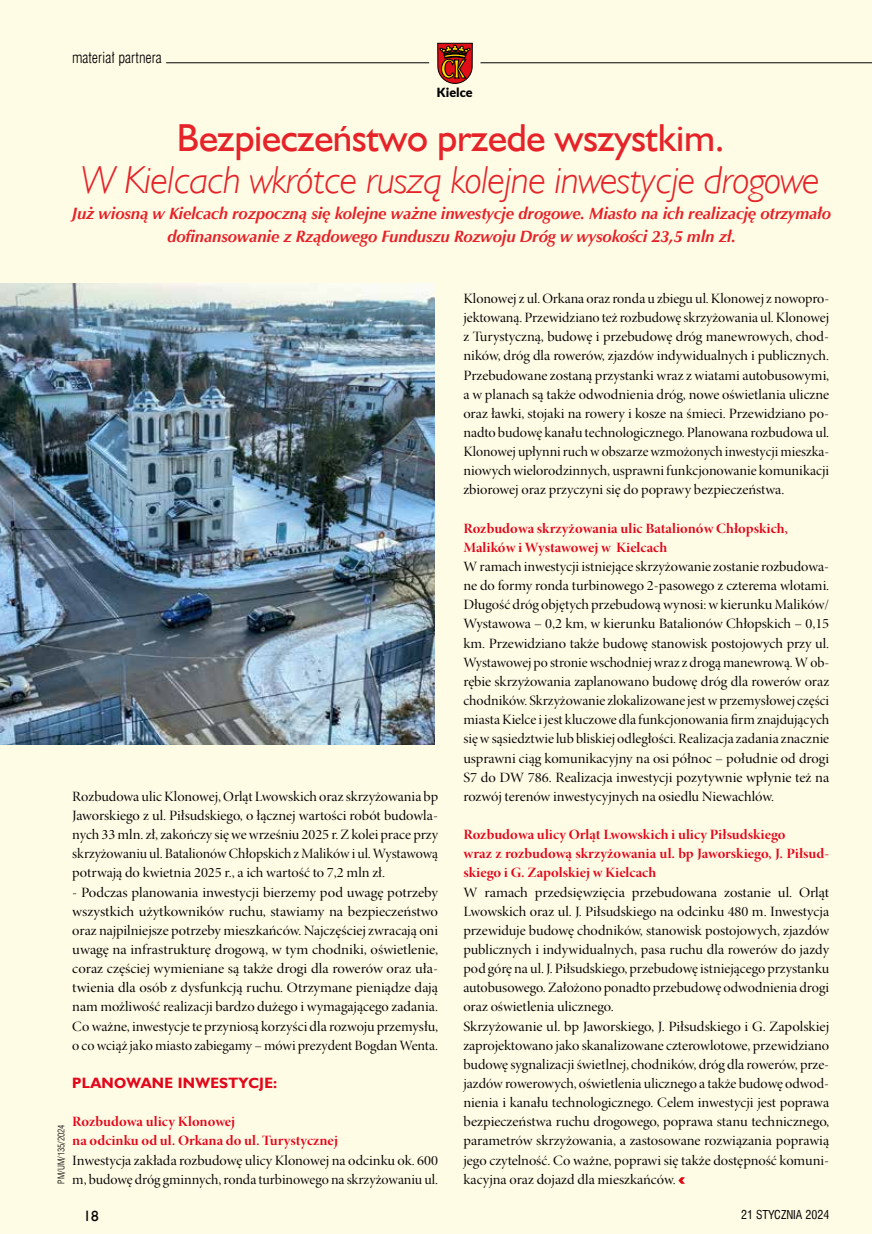
<style>
.page{position:relative;width:872px;height:1234px;background:#fff}
.page>*{position:absolute;margin:0;border:0;box-sizing:border-box;transform-origin:0 0}
.t1{font:italic 39px "Humanst 521 Lt EUX";letter-spacing:-.01em;color:#e52329}
.t2{font:39px "Humanst 521 EUX";letter-spacing:-.01em;color:#e52329}
.t3{font:italic 700 16.5px/22.5px "Zapf Humnst EUX";letter-spacing:-.01em;color:#e52329;text-align:center}
.t4{font:700 15px "Humanst 521 EUX";letter-spacing:.02em;color:#e2071b}
.t5{font:15px "Swis 721 Lt Cn EUX";color:#000}
.t6{font:15px "Humanst 521 EUX";color:#000}
.t7{font:14.25px/19.2px "Minion Pro Disp";letter-spacing:-.005em;color:#000;scale:1.09 1}
.t8{font:14.25px/19.2px "Minion Pro Disp";letter-spacing:-.005em;color:#000;text-align:justify;scale:1.06 1}
.t9{font:14.25px/19.2px "Minion Pro Disp";letter-spacing:-.005em;color:#000;text-align:justify;scale:1.04 1}
.t10{font:14.25px/19.2px "Minion Pro Disp";letter-spacing:-.005em;color:#000;text-align:justify;scale:1.05 1}
.t11{font:14.25px/19.2px "Minion Pro Bold Disp";color:#e2071b;scale:1.06 1}
.t12{font:900 12.6px "Lato";color:#000}
.t13{font:12px "Swis 721 Cn EUX";color:#000}
.t14{font:9px "Swis 721 Lt Cn EUX";color:#000}
</style>
<div class="page">
<div style="left:0;top:0;width:872px;height:1233px;background:#fffce6"></div>
<hr style="left:166px;top:62px;width:263px;height:1px;background:#000">
<svg style="left:678px;top:1177px;width:7px;height:6px"></svg>
<svg style="left:437px;top:43px;width:35px;height:41px"></svg>
<img style="left:0;top:284px;width:435px;height:460px">
<hr style="left:480px;top:62px;width:392px;height:1px;background:#000">
<p class="t5" style="left:72px;top:49px;width:91px">materiał partnera</p>
<p class="t12" style="left:437px;top:85px;width:37px">Kielce</p>
<h1 class="t2" style="left:177px;top:114px;width:549px">Bezpieczeństwo przede wszystkim.</h1>
<h1 class="t1" style="left:81px;top:156px;width:740px">W Kielcach wkrótce ruszą kolejne inwestycje drogowe</h1>
<p class="t3" style="left:72px;top:203px;width:761px">Już wiosną w Kielcach rozpoczną się kolejne ważne inwestycje drogowe. Miasto na ich realizację otrzymało dofinansowanie z Rządowego Funduszu Rozwoju Dróg w wysokości 23,5 mln zł.</p>
<p class="t10" style="left:72px;top:786px;width:350px">Rozbudowa ulic Klonowej, Orląt Lwowskich oraz skrzyżowania bp Jaworskiego z ul. Piłsudskiego, o łącznej wartości robót budowla&shy;nych 33 mln. zł, zakończy się we wrześniu 2025 r. Zkolei prace przy skrzyżowaniu ul. Batalionów Chłopskich zMalików i ul. Wystawową potrwają do kwietnia 2025 r., a ich wartość to 7,2 mln zł.</p>
<p class="t7" style="left:72px;top:882px;width:337px;text-align:justify">- Podczas planowania inwestycji bierzemy pod uwagę potrzeby wszystkich użytkowników ruchu, stawiamy na bezpieczeństwo oraz najpilniejsze potrzeby mieszkańców. Najczęściej zwracają oni uwagę na infrastrukturę drogową, w tym chodniki, oświetlenie, coraz częściej wymieniane są także drogi dla rowerów oraz uła&shy;twienia dla osób z dysfunkcją ruchu. Otrzymane pieniądze dają nam możliwość realizacji bardzo dużego i wymagającego zadania.<br>Co ważne, inwestycje te przyniosą korzyści dla rozwoju przemysłu, o co wciąż jako miasto zabiegamy – mówi prezydent Bogdan Wenta.</p>
<p class="t4" style="left:72px;top:1073px;width:206px">PLANOWANE INWESTYCJE:</p>
<p class="t11" style="left:72px;top:1112px;width:252px">Rozbudowa ulicy Klonowej<br>na odcinku od ul. Orkana do ul. Turystycznej</p>
<p class="t8" style="left:72px;top:1150px;width:346px">Inwestycja zakłada rozbudowę ulicy Klonowej na odcinku ok. 600 m, budowę dróg gminnych, ronda turbinowego na skrzyżowaniu ul.</p>
<p class="t14" style="left:56px;top:1183px;width:61px;rotate:-90deg">PM/UM/135/2024</p>
<p class="t9" style="left:463px;top:289px;width:353px">Klonowej z ul. Orkana oraz ronda u zbiegu ul. Klonowej z nowopro&shy;jektowaną. Przewidziano też rozbudowę skrzyżowania ul. Klonowej z Turystyczną, budowę i przebudowę dróg manewrowych, chod&shy;ników, dróg dla rowerów, zjazdów indywidualnych i publicznych.<br>Przebudowane zostaną przystanki wraz z wiatami autobusowymi, a w planach są także odwodnienia dróg, nowe oświetlania uliczne oraz ławki, stojaki na rowery i kosze na śmieci. Przewidziano po&shy;nadto budowę kanału technologicznego. Planowana rozbudowa ul.<br>Klonowej upłynni ruch wobszarze wzmożonych inwestycji mieszka&shy;niowych wielorodzinnych, usprawni funkcjonowanie komunikacji zbiorowej oraz przyczyni się do poprawy bezpieczeństwa.</p>
<p class="t11" style="left:463px;top:519px;width:308px">Rozbudowa skrzyżowania ulic Batalionów Chłopskich,<br>Malików i Wystawowej w Kielcach</p>
<p class="t8" style="left:463px;top:557px;width:346px">Wramach inwestycji istniejące skrzyżowanie zostanie rozbudowa&shy;ne do formy ronda turbinowego 2-pasowego z czterema wlotami.<br>Długość dróg objętych przebudową wynosi: wkierunku Malików/ Wystawowa – 0,2 km, w kierunku Batalionów Chłopskich – 0,15 km. Przewidziano także budowę stanowisk postojowych przy ul.<br>Wystawowej po stronie wschodniej wraz z drogą manewrową. Wob&shy;rębie skrzyżowania zaplanowano budowę dróg dla rowerów oraz chodników. Skrzyżowanie zlokalizowane jest wprzemysłowej części miasta Kielce i jest kluczowe dla funkcjonowania firm znajdujących się wsąsiedztwie lub bliskiej odległości. Realizacja zadania znacznie usprawni ciąg komunikacyjny na osi północ – południe od drogi S7 do DW 786. Realizacja inwestycji pozytywnie wpłynie też na rozwój terenów inwestycyjnych na osiedlu Niewachlów.</p>
<p class="t11" style="left:463px;top:825px;width:346px">Rozbudowa ulicy Orląt Lwowskich i ulicy Piłsudskiego<br>wraz z rozbudową skrzyżowania ul. bp Jaworskiego, J. Piłsud&shy;skiego i G. Zapolskiej w Kielcach</p>
<p class="t7" style="left:463px;top:882px;width:337px">W ramach przedsięwzięcia przebudowana zostanie ul. Orląt Lwowskich oraz ul. J. Piłsudskiego na odcinku 480 m. Inwestycja przewiduje budowę chodników, stanowisk postojowych, zjazdów publicznych i indywidualnych, pasa ruchu dla rowerów do jazdy pod górę na ul. J. Piłsudskiego, przebudowę istniejącego przystanku autobusowego. Założono ponadto przebudowę odwodnienia drogi oraz oświetlenia ulicznego.<br>Skrzyżowanie ul. bp Jaworskiego, J. Piłsudskiego i G. Zapolskiej zaprojektowano jako skanalizowane czterowlotowe, przewidziano budowę sygnalizacji świetlnej, chodników, dróg dla rowerów, prze&shy;jazdów rowerowych, oświetlenia ulicznego a także budowę odwod&shy;nienia i kanału technologicznego. Celem inwestycji jest poprawa bezpieczeństwa ruchu drogowego, poprawa stanu technicznego, parametrów skrzyżowania, a zastosowane rozwiązania poprawią jego czytelność. Co ważne, poprawi się także dostępność komuni&shy;kacyjna oraz dojazd dla mieszkańców.</p>
<p class="t6" style="left:83px;top:1206px;width:17px">18</p>
<p class="t13" style="left:741px;top:1206px;width:90px">21 STYCZNIA 2024</p>
</div>
